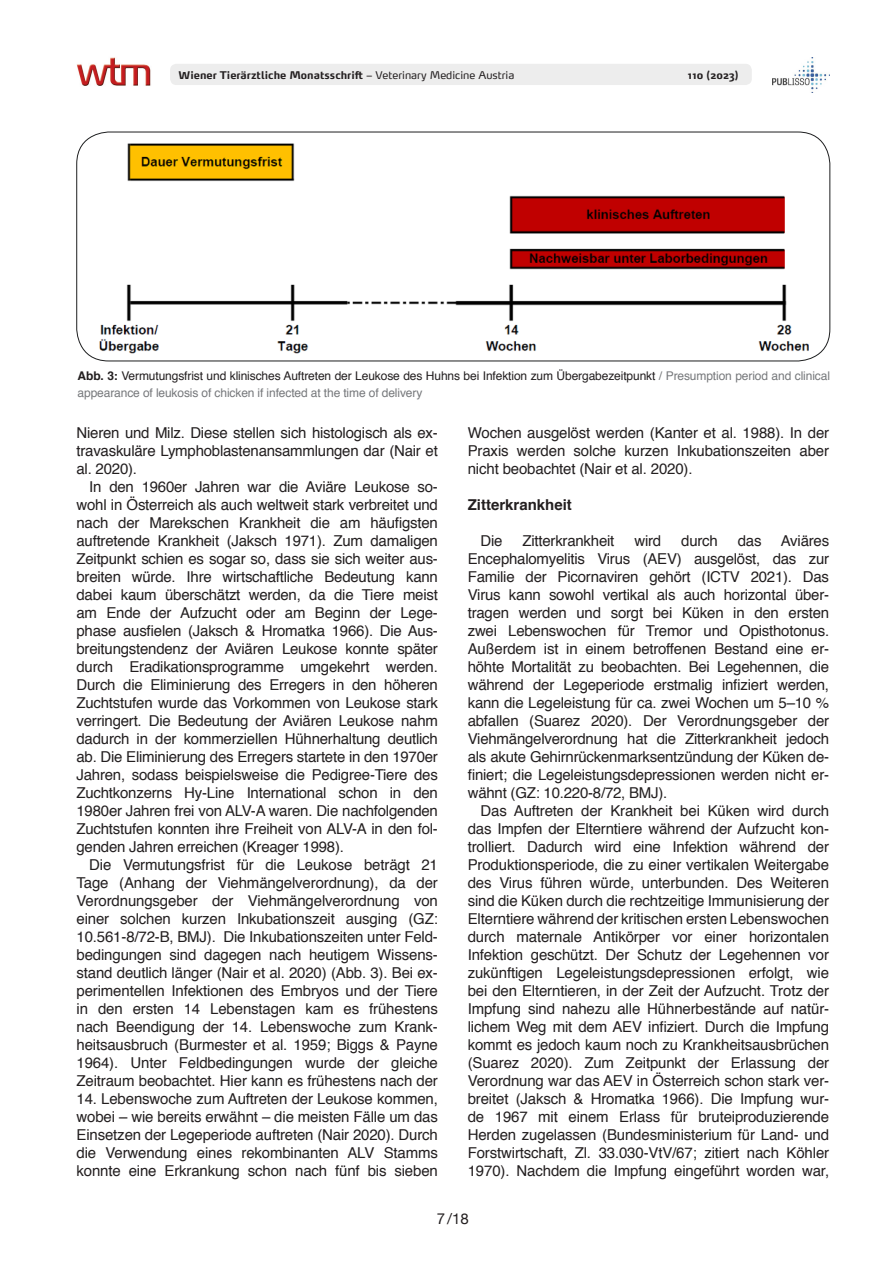
<style>
.page{position:relative;width:893px;height:1263px;background:#fff}
.page>*{position:absolute;margin:0;border:0;box-sizing:border-box;transform-origin:0 0}
.Text_Deutsch{font:15px/18px "Helvetica 2";letter-spacing:-.01em;color:#231f20;text-align:justify}
.Subhead{font:700 15px "Helvetica";color:#231f20}
.t1{font:15px "Helvetica Neue";color:#231f20}
.Tab____Abb{font:12px/16.5px "Helvetica 2";letter-spacing:-.01em;color:#231f20}
.t2{font:10.5px "Max OT Bold 2";color:#231f20}
.s1{font-family:"Max OT"}
.s2{font-family:"Helvetica";font-weight:700}
.s3{color:#76787b}
.s4{font-family:"Helvetica"}
</style>
<div class="page">
<div style="left:170px;top:64px;width:582px;height:21px;background:#ededed;border-radius:6px"></div>
<img style="left:77px;top:57px;width:74px;height:29px">
<img style="left:772px;top:58px;width:57px;height:35px">
<img style="left:99px;top:143px;width:710px;height:211px">
<div style="left:77px;top:132px;width:753px;height:229px;border:1px solid #1d1e1f;border-radius:32px"></div>
<p class="t2" style="left:179px;top:68px;width:337px">Wiener Tierärztliche Monatsschrift <span class="s1">– Veterinary Medicine Austria</span></p>
<p class="t2" style="left:688px;top:68px;width:52px">110 (2023)</p>
<p class="Tab____Abb" style="left:78px;top:368px;width:754px"><span class="s2">Abb. 3:</span> Vermutungsfrist und klinisches Auftreten der Leukose des Huhns bei Infektion zum Übergabezeitpunkt <span class="s3">/ Presumption period and clinical appearance of leukosis of chicken if infected at the time of delivery</span></p>
<p class="Text_Deutsch" style="left:77px;top:424px;width:363px"><span class="s4">Nieren und Milz. Diese stellen sich histologisch als ex&shy;</span>travaskuläre Lymphoblastenansammlungen dar (Nair et al. 2020).</p>
<p class="Text_Deutsch" style="left:77px;top:478px;width:363px;text-indent:13px">In den 1960er Jahren war die Aviäre Leukose so&shy;wohl in Österreich als auch weltweit stark verbreitet und <span class="s4">nach der Marekschen Krankheit die am häufigsten </span>auftretende Krankheit (Jaksch 1971). Zum damaligen Zeitpunkt schien es sogar so, dass sie sich weiter aus&shy;breiten würde. Ihre wirtschaftliche Bedeutung kann dabei kaum überschätzt werden, da die Tiere meist am Ende der Aufzucht oder am Beginn der Lege&shy;<span class="s4">phase ausfielen (Jaksch &amp; Hromatka 1966). Die Aus&shy;</span>breitungstendenz der Aviären Leukose konnte später durch Eradikationsprogramme umgekehrt werden.<br>Durch die Eliminierung des Erregers in den höheren Zuchtstufen wurde das Vorkommen von Leukose stark verringert. Die Bedeutung der Aviären Leukose nahm dadurch in der kommerziellen Hühnerhaltung deutlich ab. Die Eliminierung des Erregers startete in den 1970er Jahren, sodass beispielsweise die Pedigree-Tiere des Zuchtkonzerns Hy-Line International schon in den 1980er Jahren frei von ALV-A waren. Die nachfolgenden Zuchtstufen konnten ihre Freiheit von ALV-A in den fol&shy;genden Jahren erreichen (Kreager 1998).</p>
<p class="Text_Deutsch" style="left:77px;top:856px;width:363px;text-indent:13px">Die Vermutungsfrist für die Leukose beträgt 21<br>Tage (Anhang der Viehmängelverordnung), da der Verordnungsgeber der Viehmängelverordnung von einer solchen kurzen Inkubationszeit ausging (GZ:<br>10.561-8/72-B, BMJ). Die Inkubationszeiten unter Feld&shy;bedingungen sind dagegen nach heutigem Wissens&shy;<span class="s4">stand deutlich länger (Nair et al. 2020) (Abb. 3). Bei ex&shy;</span>perimentellen Infektionen des Embryos und der Tiere in den ersten 14 Lebenstagen kam es frühestens nach Beendigung der 14. Lebenswoche zum Krank&shy;heitsausbruch (Burmester et al. 1959; Biggs &amp; Payne 1964). Unter Feldbedingungen wurde der gleiche Zeitraum beobachtet. Hier kann es frühestens nach der</p>
<p class="Text_Deutsch" style="left:77px;top:1090px;width:363px">14. Lebenswoche zum Auftreten der Leukose kommen, wobei – wie bereits erwähnt – die meisten Fälle um das Einsetzen der Legeperiode auftreten (Nair 2020). Durch die Verwendung eines rekombinanten ALV Stamms konnte eine Erkrankung schon nach fünf bis sieben</p>
<p class="Text_Deutsch" style="left:468px;top:424px;width:363px">Wochen ausgelöst werden (Kanter et al. 1988). In der <span class="s4">Praxis werden solche kurzen Inkubationszeiten aber </span>nicht beobachtet (Nair et al. 2020).</p>
<p class="Subhead" style="left:468px;top:492px;width:106px">Zitterkrankheit</p>
<p class="Text_Deutsch" style="left:480px;top:532px;width:24px">Die</p>
<p class="Text_Deutsch" style="left:523px;top:532px;width:93px">Zitterkrankheit</p>
<p class="Text_Deutsch" style="left:634px;top:532px;width:28px">wird</p>
<p class="Text_Deutsch" style="left:681px;top:532px;width:38px">durch</p>
<p class="Text_Deutsch" style="left:738px;top:532px;width:25px">das</p>
<p class="Text_Deutsch" style="left:468px;top:532px;width:363px;text-indent:313px">Aviäres Encephalomyelitis Virus (AEV) ausgelöst, das zur Familie der Picornaviren gehört (ICTV 2021). Das Virus kann sowohl vertikal als auch horizontal über&shy;tragen werden und sorgt bei Küken in den ersten zwei Lebenswochen für Tremor und Opisthotonus.<br>Außerdem ist in einem betroffenen Bestand eine er&shy;höhte Mortalität zu beobachten. Bei Legehennen, die <span class="s4">während der Legeperiode erstmalig infiziert werden, </span>kann die Legeleistung für ca. zwei Wochen um 5–10 % abfallen (Suarez 2020). Der Verordnungsgeber der Viehmängelverordnung hat die Zitterkrankheit jedoch als akute Gehirnrückenmarksentzündung der Küken de&shy;<span class="s4">finiert; die Legeleistungsdepressionen werden nicht er&shy;</span>wähnt (GZ: 10.220-8/72, BMJ).</p>
<p class="Text_Deutsch" style="left:468px;top:802px;width:363px;text-indent:13px">Das Auftreten der Krankheit bei Küken wird durch das Impfen der Elterntiere während der Aufzucht kon&shy;trolliert. Dadurch wird eine Infektion während der Produktionsperiode, die zu einer vertikalen Weitergabe des Virus führen würde, unterbunden. Des Weiteren sind die Küken durch die rechtzeitige Immunisierung der Elterntiere während der kritischen ersten Lebenswochen durch maternale Antikörper vor einer horizontalen Infektion geschützt. Der Schutz der Legehennen vor zukünftigen Legeleistungsdepressionen erfolgt, wie bei den Elterntieren, in der Zeit der Aufzucht. Trotz der Impfung sind nahezu alle Hühnerbestände auf natür&shy;<span class="s4">lichem Weg mit dem AEV infiziert. Durch die Impfung </span>kommt es jedoch kaum noch zu Krankheitsausbrüchen (Suarez 2020). Zum Zeitpunkt der Erlassung der Verordnung war das AEV in Österreich schon stark ver&shy;breitet (Jaksch &amp; Hromatka 1966). Die Impfung wur&shy;de 1967 mit einem Erlass für bruteiproduzierende Herden zugelassen (Bundesministerium für Land- und Forstwirtschaft, Zl. 33.030-VtV/67; zitiert nach Köhler 1970). Nachdem die Impfung eingeführt worden war,</p>
<p class="t1" style="left:437px;top:1207px;width:33px">7/18</p>
</div>
